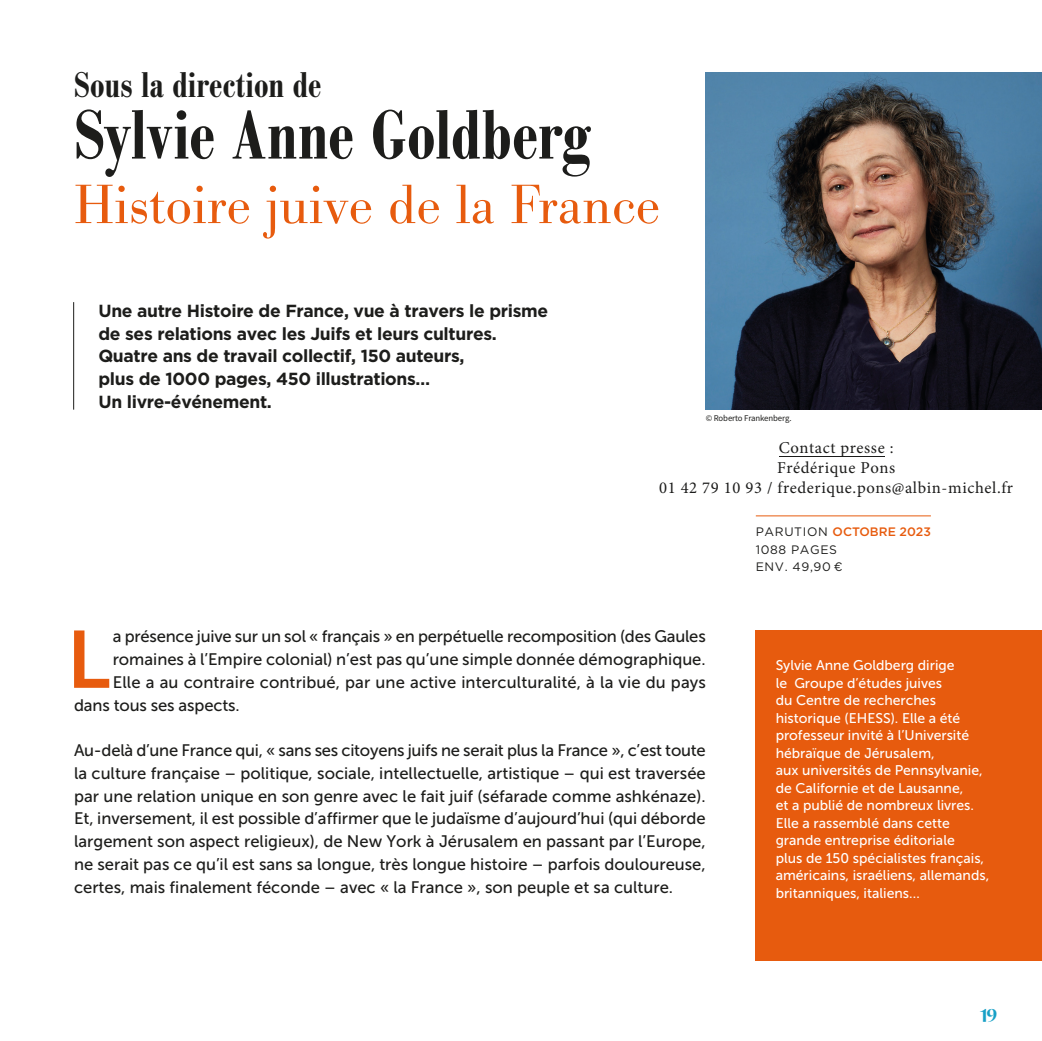
<style>
.page{position:relative;width:1042px;height:1041px;background:#fff}
.page>*{position:absolute;margin:0;border:0;box-sizing:border-box;transform-origin:0 0}
.t1{font:80.67px "Museo Sans 700";color:#e75b0e}
.t2{font:500 condensed 68.25px "Bodoni BE";letter-spacing:.005em;color:#1d1d1b}
.t3{font:300 54.25px "Bodoni BE";color:#e75b0e}
.t4{font:500 condensed 35px "Bodoni BE";letter-spacing:.015em;color:#1d1d1b}
.t5{font:21px "Xillian Family";color:#17a0c6}
.t6{font:700 17.5px/22.8px "Gotham";letter-spacing:-.02em;color:#1d1d1b}
.t7{font:16.62px/22.8px "Museo Sans 500";color:#1d1d1b;text-align:justify}
.t8{font:16.62px/19.9px "Minion Pro";letter-spacing:.035em;color:#1c1c1b;text-align:center}
.t9{font:14px/17.5px "Museo Sans 500";color:#fff}
.t10{font:12.25px/17.5px "Gotham";letter-spacing:.05em;color:#1d1d1b}
.t11{font:8.75px "Source Sans Pro";letter-spacing:-.01em;color:#1d1d1b}
.s1{font-weight:500;color:#e75b0e}
</style>
<div class="page">
<div style="left:756px;top:629px;width:286px;height:331px;background:#e75b0e"></div>
<img style="left:706px;top:72px;width:336px;height:337px">
<hr style="left:756px;top:515px;width:175px;height:1px;background:#e75b0e">
<hr style="left:73px;top:302px;width:1px;height:107px;background:#1d1d1b">
<hr style="left:779px;top:456px;width:105px;height:1px;background:#1c1c1b">
<h3 class="t4" style="left:74px;top:66px;width:249px">Sous la direction de</h3>
<h2 class="t2" style="left:74px;top:97px;width:518px">Sylvie Anne Goldberg</h2>
<h3 class="t3" style="left:74px;top:174px;width:588px">Histoire juive de la France</h3>
<p class="t6" style="left:98px;top:299px;width:451px">Une autre Histoire de France, vue à travers le prisme de ses relations avec les Juifs et leurs cultures.<br>Quatre ans de travail collectif, 150 auteurs,<br>plus de 1000 pages, 450 illustrations…<br>Un livre-événement.</p>
<p class="t11" style="left:706px;top:412px;width:87px">© Roberto Frankenberg.</p>
<p class="t8" style="left:659px;top:437px;width:355px">Contact presse :<br>Frédérique Pons<br>01 42 79 10 93 / frederique.pons@albin-michel.fr</p>
<p class="t10" style="left:756px;top:522px;width:177px">PARUTION <span class="s1">OCTOBRE 2023<br></span>1088 PAGES<br>ENV. 49,90 ¤</p>
<h1 class="t1" style="left:67px;top:615px;width:45px">L</h1>
<p class="t7" style="left:113px;top:625px;width:594px">a présence juive sur un sol « français » en perpétuelle recomposition (des Gaules</p>
<p class="t7" style="left:113px;top:648px;width:594px">romaines à l’Empire colonial) n’est pas qu’une simple donnée démographique.</p>
<p class="t7" style="left:113px;top:670px;width:595px">Elle a au contraire contribué, par une active interculturalité, à la vie du pays</p>
<p class="t7" style="left:74px;top:693px;width:167px">dans tous ses aspects.</p>
<p class="t7" style="left:74px;top:739px;width:633px">Au-delà d’une France qui, « sans ses citoyens juifs ne serait plus la France », c’est toute la culture française – politique, sociale, intellectuelle, artistique – qui est traversée par une relation unique en son genre avec le fait juif (séfarade comme ashkénaze).<br>Et, inversement, il est possible d’affirmer que le judaïsme d’aujourd’hui (qui déborde largement son aspect religieux), de New York à Jérusalem en passant par l’Europe, ne serait pas ce qu’il est sans sa longue, très longue histoire – parfois douloureuse, certes, mais finalement féconde – avec « la France », son peuple et sa culture.</p>
<p class="t9" style="left:776px;top:656px;width:215px">Sylvie Anne Goldberg dirige<br>le Groupe d’études juives<br>du Centre de recherches historique (EHESS). Elle a été professeur invité à l’Université hébraïque de Jérusalem,<br>aux universités de Pennsylvanie, de Californie et de Lausanne,<br>et a publié de nombreux livres.<br>Elle a rassemblé dans cette grande entreprise éditoriale<br>plus de 150 spécialistes français, américains, israéliens, allemands, britanniques, italiens…</p>
<p class="t5" style="left:980px;top:1003px;width:19px">19</p>
</div>
